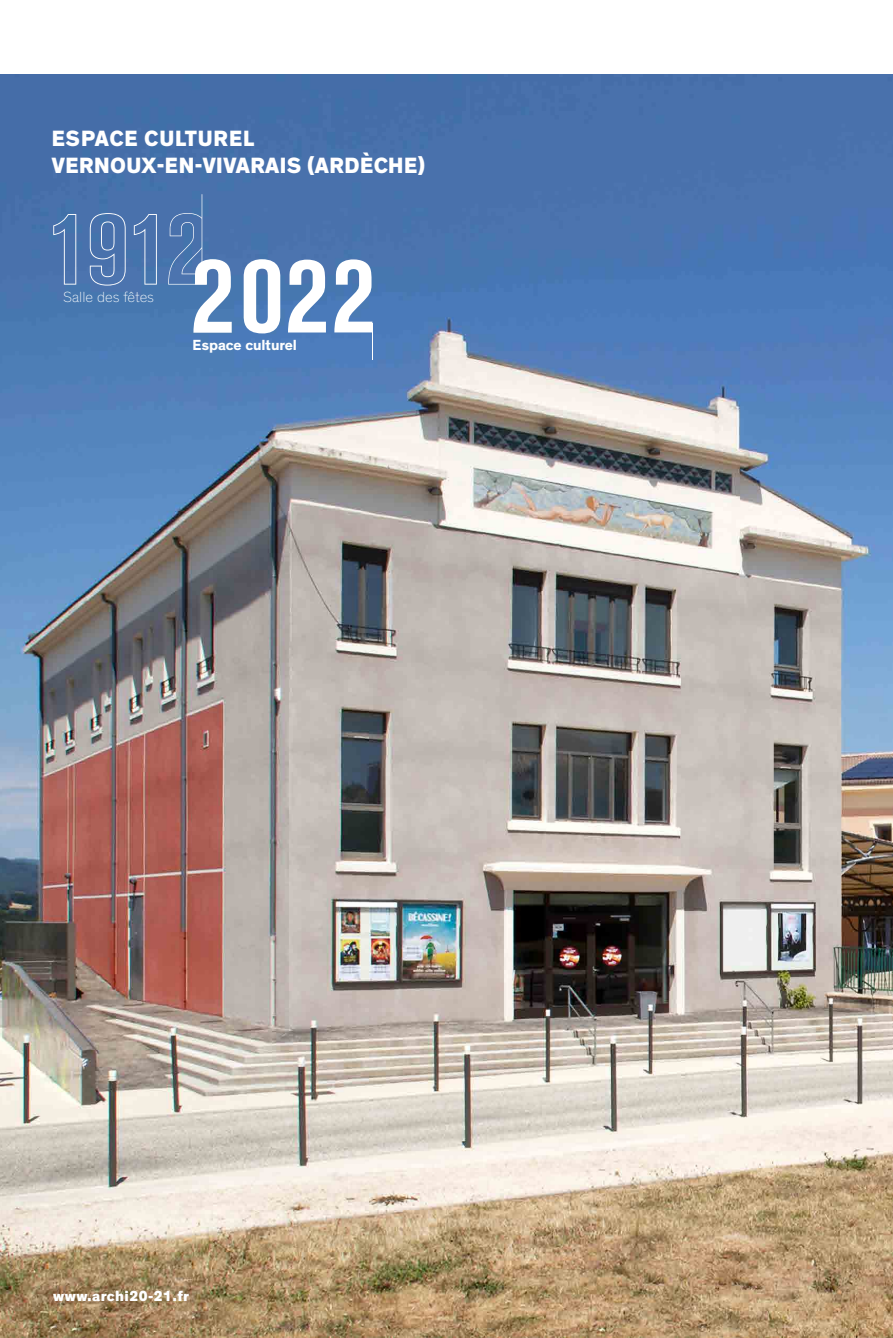
<style>
.page{position:relative;width:893px;height:1338px;background:#fff}
.page>*{position:absolute;margin:0;border:0;box-sizing:border-box;transform-origin:0 0}
.t1{font:800 22.5px/27px "Theinhardt";letter-spacing:.025em;color:#fff;scale:.95 1}
.t2{font:800 14.92px "Theinhardt";letter-spacing:.03em;color:#fff}
.t3{font:700 14.92px "Theinhardt";color:#fff}
.t4{font:100 14.92px "Theinhardt";color:#fff}
</style>
<div class="page">
<img style="left:0;top:74px;width:893px;height:1263px">
<svg style="left:288px;top:259px;width:38px;height:73px"></svg>
<hr style="left:372px;top:324px;width:1px;height:36px;background:#fff">
<svg style="left:334px;top:259px;width:38px;height:73px"></svg>
<svg style="left:244px;top:259px;width:36px;height:74px"></svg>
<svg style="left:53px;top:214px;width:23px;height:70px;background:#587eb3"></svg>
<svg style="left:134px;top:214px;width:23px;height:70px;background:#5a80b4"></svg>
<svg style="left:90px;top:213px;width:36px;height:72px;background:#5d81b5"></svg>
<svg style="left:168px;top:194px;width:64px;height:139px"></svg>
<p class="t1" style="left:52px;top:125px;width:395px">ESPACE CULTUREL<br>VERNOUX-EN-VIVARAIS (ARDÈCHE)</p>
<p class="t4" style="left:63px;top:288px;width:92px">Salle des fêtes</p>
<p class="t3" style="left:193px;top:336px;width:106px">Espace culturel</p>
<p class="t2" style="left:53px;top:1286px;width:138px">www.archi20-21.fr</p>
</div>
